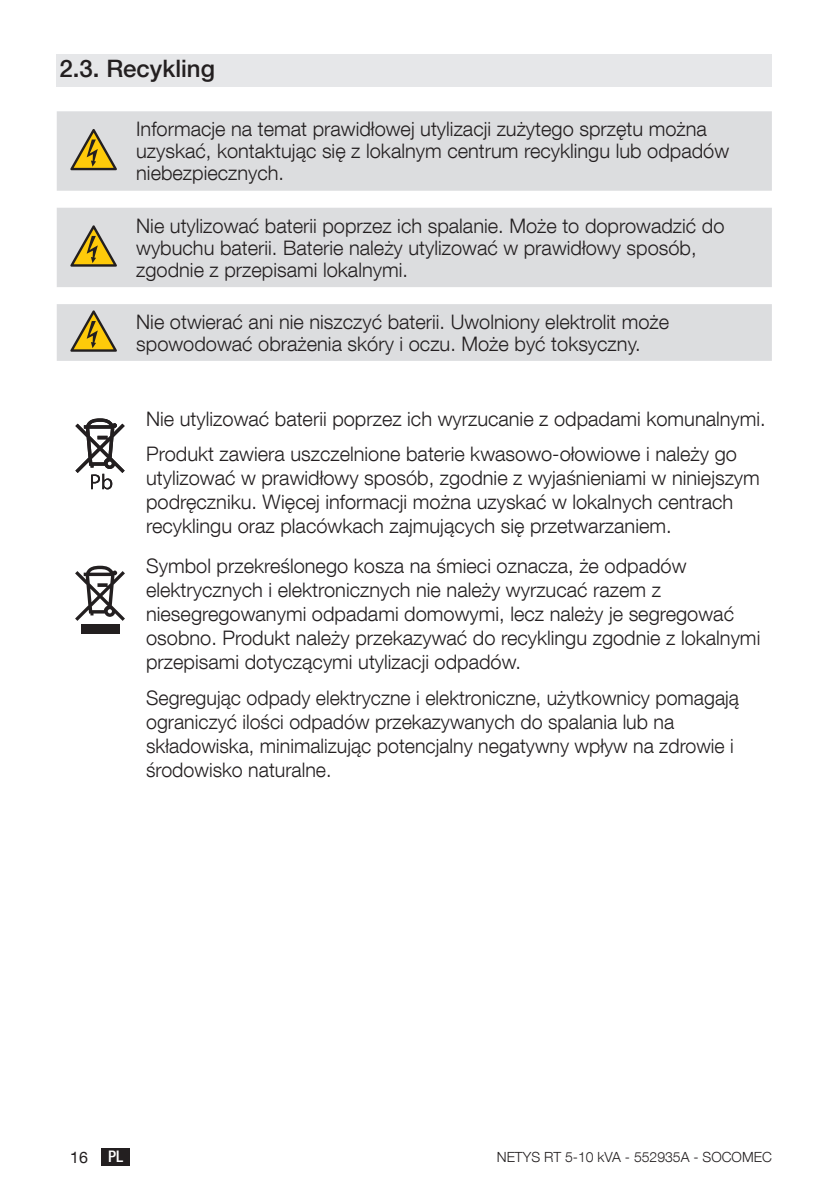
<style>
.page{position:relative;width:840px;height:1191px;background:#fff}
.page>*{position:absolute;margin:0;border:0;box-sizing:border-box;transform-origin:0 0}
.t1{font:500 24px "Helvetica Neue LT Com";color:#231f20}
.t2{font:300 20px/24px "Helvetica Neue LT Com";color:#231f20}
.t3{font:16px "Helvetica Neue LT Com";color:#231f20}
.t4{font:500 condensed 16px "Helvetica Neue LT Com";color:#fff}
.t5{font:300 14px "Helvetica Neue LT Com";color:#231f20}
</style>
<div class="page">
<div style="left:101px;top:1148px;width:29px;height:17px;background:#231f20"></div>
<div style="left:57px;top:54px;width:714px;height:33px;background:#e6e7e9"></div>
<div style="left:57px;top:111px;width:714px;height:80px;background:#dcdddf"></div>
<svg style="left:70px;top:129px;width:47px;height:41px;background:#beae73"></svg>
<div style="left:57px;top:208px;width:714px;height:79px;background:#dcdddf"></div>
<svg style="left:70px;top:225px;width:47px;height:42px;background:#beae75"></svg>
<div style="left:57px;top:304px;width:714px;height:57px;background:#dcdddf"></div>
<svg style="left:70px;top:310px;width:47px;height:42px;background:#beae75"></svg>
<svg style="left:75px;top:418px;width:50px;height:71px"></svg>
<div style="left:81px;top:624px;width:38px;height:10px;background:#231f20"></div>
<svg style="left:75px;top:566px;width:50px;height:55px"></svg>
<p class="t1" style="left:60px;top:54px;width:157px">2.3. Recykling</p>
<p class="t2" style="left:136px;top:118px;width:594px;line-height:22px">Informacje na temat prawidłowej utylizacji zużytego sprzętu można uzyskać, kontaktując się z lokalnym centrum recyklingu lub odpadów niebezpiecznych.</p>
<p class="t2" style="left:136px;top:214px;width:589px;line-height:22px">Nie utylizować baterii poprzez ich spalanie. Może to doprowadzić do wybuchu baterii. Baterie należy utylizować w prawidłowy sposób, zgodnie z przepisami lokalnymi.</p>
<p class="t2" style="left:136px;top:310px;width:534px;line-height:22px">Nie otwierać ani nie niszczyć baterii. Uwolniony elektrolit może spowodować obrażenia skóry i oczu. Może być toksyczny.</p>
<p class="t2" style="left:146px;top:400px;width:621px;line-height:35.4px">Nie utylizować baterii poprzez ich wyrzucanie z odpadami komunalnymi.<br>Produkt zawiera uszczelnione baterie kwasowo-ołowiowe i należy go</p>
<p class="t2" style="left:146px;top:465px;width:615px">utylizować w prawidłowy sposób, zgodnie z wyjaśnieniami w niniejszym podręczniku. Więcej informacji można uzyskać w lokalnych centrach recyklingu oraz placówkach zajmujących się przetwarzaniem.</p>
<p class="t2" style="left:146px;top:553px;width:615px">Symbol przekreślonego kosza na śmieci oznacza, że odpadów elektrycznych i elektronicznych nie należy wyrzucać razem z niesegregowanymi odpadami domowymi, lecz należy je segregować osobno. Produkt należy przekazywać do recyklingu zgodnie z lokalnymi przepisami dotyczącymi utylizacji odpadów.</p>
<p class="t2" style="left:146px;top:685px;width:594px">Segregując odpady elektryczne i elektroniczne, użytkownicy pomagają ograniczyć ilości odpadów przekazywanych do spalania lub na składowiska, minimalizując potencjalny negatywny wpływ na zdrowie i środowisko naturalne.</p>
<p class="t3" style="left:70px;top:1147px;width:19px">16</p>
<p class="t4" style="left:108px;top:1147px;width:17px">PL</p>
<p class="t5" style="left:496px;top:1148px;width:276px">NETYS RT 5-10 kVA - 552935A - SOCOMEC</p>
</div>
